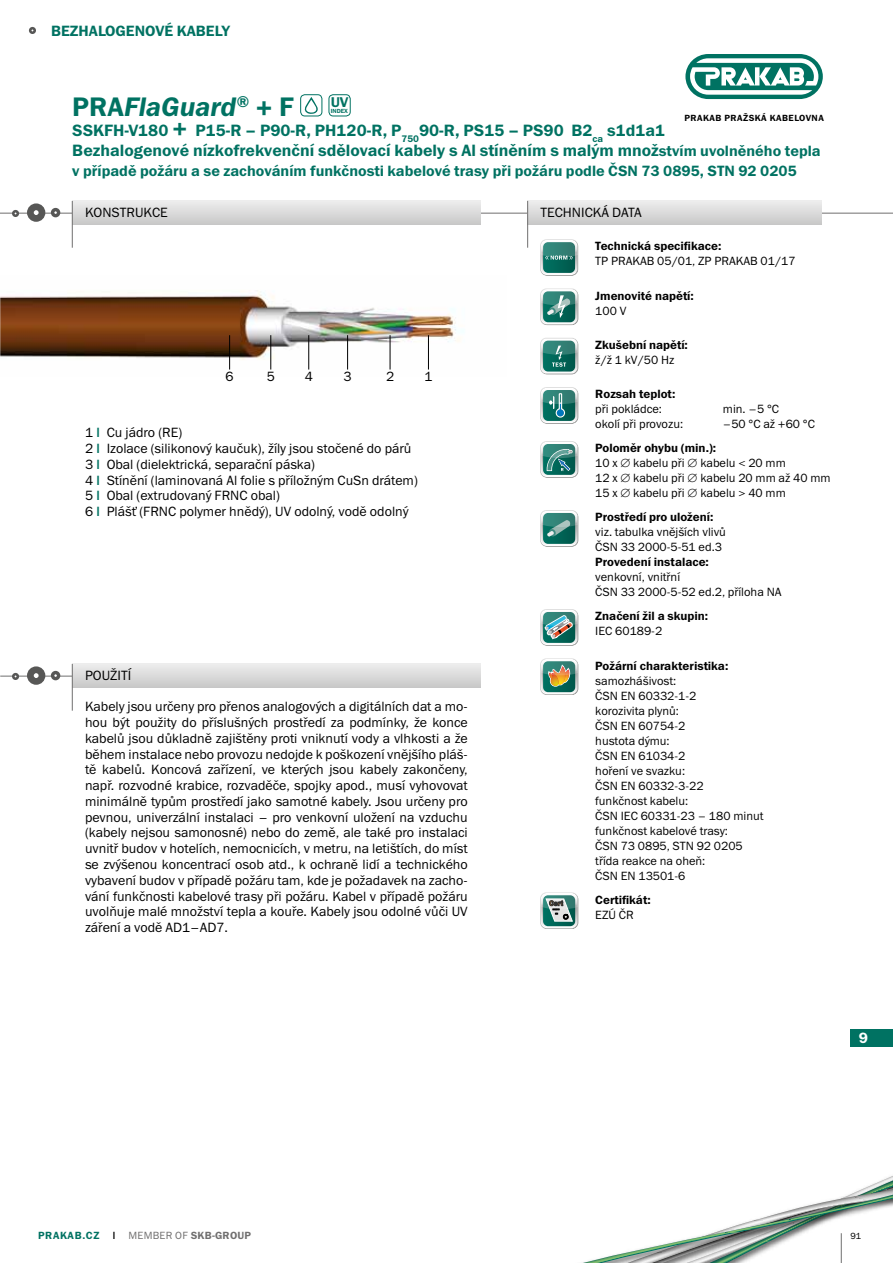
<style>
.page{position:relative;width:893px;height:1263px;background:#fff}
.page>*{position:absolute;margin:0;border:0;box-sizing:border-box;transform-origin:0 0}
.t1{font:italic 27px "Franklin Gothic Demi ITC";color:#007262}
.t2{font:16.5px/19.8px "Franklin Gothic Demi ITC";color:#007262}
.t3{font:15px "Franklin Gothic Demi ITC";color:#007262}
.t4{font:15px "Franklin Gothic Demi ITC";color:#fff}
.t5{font:14.25px "Franklin Gothic Demi ITC";color:#007262}
.t6{font:13.5px/15.8px "Franklin Gothic Book ITC";color:#000}
.t7{font:12px/15px "Franklin Gothic Book ITC";color:#000}
.t8{font:12px "Franklin Gothic Demi ITC";color:#000}
.t9{font:10.5px "Franklin Gothic Demi ITC";letter-spacing:.04em;color:#007262}
.t10{font:9px "Franklin Gothic Demi ITC";letter-spacing:.05em;color:#000}
.t11{font:9px "Franklin Gothic Book ITC";color:#000}
.t12{font:6px "Franklin Gothic Demi ITC";letter-spacing:-.01em;color:#007262}
.s1{font-style:normal}
.s2{font-size:24px}
.s3{font-size:15px}
.s4{font-family:"Franklin Gothic Demi ITC";color:#007262}
.s5{color:#000}
.s6{font-family:"Franklin Gothic Book ITC";color:#706f6f}
.s7{color:#706f6f}
</style>
<div class="page">
<svg style="left:583px;top:1176px;width:310px;height:87px"></svg>
<hr style="left:841px;top:1233px;width:1px;height:30px;background:#706f6f">
<svg style="left:29px;top:27px;width:7px;height:7px"></svg>
<hr style="left:0;top:213px;width:893px;height:1px;background:#706f6f">
<div style="left:27px;top:203px;width:18px;height:19px;background:#575756;border-radius:50%"></div>
<svg style="left:34px;top:210px;width:5px;height:5px"></svg>
<svg style="left:51px;top:208px;width:9px;height:9px"></svg>
<svg style="left:12px;top:210px;width:7px;height:7px"></svg>
<svg style="left:685px;top:54px;width:138px;height:45px"></svg>
<div style="left:850px;top:1030px;width:43px;height:17px;background:#007262"></div>
<img style="left:0;top:290px;width:464px;height:80px">
<hr style="left:271px;top:335px;width:1px;height:34px;background:#000">
<hr style="left:229px;top:335px;width:1px;height:34px;background:#000">
<hr style="left:308px;top:335px;width:1px;height:34px;background:#000">
<hr style="left:347px;top:335px;width:1px;height:34px;background:#000">
<hr style="left:390px;top:335px;width:1px;height:34px;background:#000">
<hr style="left:428px;top:335px;width:1px;height:34px;background:#000">
<svg style="left:528px;top:201px;width:293px;height:23px;background:#dadada"></svg>
<hr style="left:527px;top:201px;width:1px;height:47px;background:#706f6f">
<div style="left:540px;top:239px;width:38px;height:37px;background:#e4e4e4;border-radius:6px"></div>
<div style="left:541px;top:240px;width:37px;height:36px;border:1px solid #9d9d9c;border-radius:6px"></div>
<svg style="left:540px;top:240px;width:38px;height:35px"></svg>
<div style="left:540px;top:288px;width:38px;height:37px;background:#c6c6c6;border-radius:6px"></div>
<div style="left:541px;top:289px;width:37px;height:36px;border:1px solid #9d9d9c;border-radius:6px"></div>
<svg style="left:540px;top:288px;width:38px;height:36px"></svg>
<svg style="left:540px;top:338px;width:38px;height:36px"></svg>
<div style="left:540px;top:387px;width:38px;height:37px;background:#eaeaea;border-radius:6px"></div>
<div style="left:541px;top:388px;width:37px;height:36px;border:1px solid #9d9d9c;border-radius:6px"></div>
<svg style="left:540px;top:387px;width:38px;height:36px"></svg>
<div style="left:540px;top:441px;width:38px;height:37px;background:#f0f0f0;border-radius:6px"></div>
<div style="left:541px;top:442px;width:37px;height:36px;border:1px solid #9d9d9c;border-radius:6px"></div>
<svg style="left:540px;top:441px;width:38px;height:36px"></svg>
<div style="left:540px;top:510px;width:38px;height:37px;background:#efefef;border-radius:6px"></div>
<div style="left:541px;top:511px;width:37px;height:36px;border:1px solid #9d9d9c;border-radius:6px"></div>
<svg style="left:540px;top:510px;width:38px;height:36px"></svg>
<div style="left:540px;top:609px;width:38px;height:37px;background:#eee;border-radius:6px"></div>
<div style="left:541px;top:610px;width:37px;height:36px;border:1px solid #9d9d9c;border-radius:6px"></div>
<svg style="left:540px;top:609px;width:38px;height:36px"></svg>
<div style="left:540px;top:658px;width:38px;height:37px;background:#d1d1d1;border-radius:6px"></div>
<div style="left:541px;top:659px;width:37px;height:36px;border:1px solid #9d9d9c;border-radius:6px"></div>
<svg style="left:540px;top:658px;width:38px;height:36px"></svg>
<div style="left:540px;top:892px;width:38px;height:37px;background:#cfcfcf;border-radius:6px"></div>
<div style="left:541px;top:893px;width:37px;height:36px;border:1px solid #9d9d9c;border-radius:6px"></div>
<svg style="left:540px;top:892px;width:38px;height:36px"></svg>
<svg style="left:305px;top:97px;width:13px;height:17px"></svg>
<div style="left:300px;top:94px;width:22px;height:22px;border:1px solid #007262;border-radius:4px"></div>
<div style="left:329px;top:94px;width:22px;height:22px;border:1px solid #007262;border-radius:4px"></div>
<svg style="left:73px;top:201px;width:407px;height:23px;background:#dbdbda"></svg>
<hr style="left:72px;top:201px;width:1px;height:47px;background:#706f6f">
<hr style="left:0;top:676px;width:408px;height:1px;background:#706f6f">
<div style="left:27px;top:666px;width:18px;height:19px;background:#575756;border-radius:50%"></div>
<svg style="left:34px;top:673px;width:5px;height:5px"></svg>
<svg style="left:51px;top:671px;width:9px;height:9px"></svg>
<svg style="left:12px;top:673px;width:7px;height:7px"></svg>
<svg style="left:73px;top:664px;width:407px;height:23px;background:#dbdbda"></svg>
<hr style="left:72px;top:664px;width:1px;height:47px;background:#706f6f">
<p class="t3" style="left:51px;top:22px;width:181px">BEZHALOGENOVÉ KABELY</p>
<h1 class="t1" style="left:72px;top:91px;width:223px"><span class="s1">PRA</span>FlaGuard<sup>®</sup> <span class="s1">+ F</span></h1>
<p class="t5" style="left:331px;top:94px;width:19px">UV</p>
<p class="t12" style="left:331px;top:108px;width:19px">INDEX</p>
<p class="t2" style="left:72px;top:121px;width:750px">SSKFH-V180 <span class="s2">+</span> P15-R – P90-R, PH120-R, P<sub>750</sub>90-R, PS15 – PS90 B2<sub>ca</sub> s1d1a1<br>Bezhalogenové nízkofrekvenční sdělovací kabely s Al stíněním s malým množ<span class="s3">stvím uvolněného tepla</span></p>
<p class="t3" style="left:72px;top:162px;width:726px">v případě požáru a se zachováním funkčnosti kabelové trasy při požáru podle ČSN 73 0895, STN 92 0205</p>
<p class="t6" style="left:85px;top:204px;width:84px">KONSTRUKCE</p>
<p class="t10" style="left:684px;top:113px;width:141px">PRAKAB PRAŽSKÁ KABELOVNA</p>
<p class="t6" style="left:540px;top:204px;width:103px">TECHNICKÁ DATA</p>
<p class="t8" style="left:595px;top:239px;width:128px">Technická specifikace:</p>
<p class="t7" style="left:595px;top:254px;width:202px">TP PRAKAB 05/01, ZP PRAKAB 01/17</p>
<p class="t8" style="left:595px;top:288px;width:100px">Jmenovité napětí:</p>
<p class="t7" style="left:595px;top:303px;width:33px">100 V</p>
<p class="t8" style="left:595px;top:338px;width:94px">Zkušební napětí:</p>
<p class="t7" style="left:595px;top:352px;width:80px">ž/ž 1 kV/50 Hz</p>
<p class="t8" style="left:595px;top:387px;width:82px">Rozsah teplot:</p>
<p class="t7" style="left:595px;top:401px;width:68px">při pokládce:</p>
<p class="t7" style="left:723px;top:401px;width:58px">min. –5 °C</p>
<p class="t7" style="left:595px;top:416px;width:89px">okolí při provozu:</p>
<p class="t7" style="left:723px;top:416px;width:94px">–50 °C až +60 °C</p>
<p class="t8" style="left:595px;top:441px;width:122px">Poloměr ohybu (min.):</p>
<p class="t7" style="left:595px;top:455px;width:237px">10 x ∅ kabelu při ∅ kabelu &lt; 20 mm<br>12 x ∅ kabelu při ∅ kabelu 20 mm až 40 mm<br>15 x ∅ kabelu při ∅ kabelu &gt; 40 mm</p>
<p class="t8" style="left:595px;top:510px;width:120px">Prostředí pro uložení:</p>
<p class="t7" style="left:595px;top:524px;width:132px">viz. tabulka vnějších vlivů<br>ČSN 33 2000-5-51 ed.3</p>
<p class="t8" style="left:595px;top:555px;width:115px">Provedení instalace:</p>
<p class="t7" style="left:595px;top:569px;width:188px">venkovní, vnitřní<br>ČSN 33 2000-5-52 ed.2, příloha NA</p>
<p class="t8" style="left:595px;top:609px;width:114px">Značení žil a skupin:</p>
<p class="t7" style="left:595px;top:623px;width:68px">IEC 60189-2</p>
<p class="t8" style="left:595px;top:658px;width:135px">Požární charakteristika:</p>
<p class="t7" style="left:595px;top:673px;width:170px">samozhášivost:<br>ČSN EN 60332-1-2<br>korozivita plynů:<br>ČSN EN 60754-2<br>hustota dýmu:<br>ČSN EN 61034-2<br>hoření ve svazku:<br>ČSN EN 60332-3-22<br>funkčnost kabelu:<br>ČSN IEC 60331-23 – 180 minut funkčnost kabelové trasy:<br>ČSN 73 0895, STN 92 0205 třída reakce na oheň:<br>ČSN EN 13501-6</p>
<p class="t8" style="left:595px;top:892px;width:57px">Certifikát:</p>
<p class="t7" style="left:595px;top:907px;width:40px">EZÚ ČR</p>
<p class="t6" style="left:226px;top:369px;width:10px">6</p>
<p class="t6" style="left:267px;top:369px;width:10px">5</p>
<p class="t6" style="left:305px;top:369px;width:10px">4</p>
<p class="t6" style="left:344px;top:369px;width:10px">3</p>
<p class="t6" style="left:386px;top:369px;width:10px">2</p>
<p class="t6" style="left:424px;top:369px;width:10px">1</p>
<p class="t6" style="left:85px;top:425px;width:334px">1 <span class="s4">|</span> Cu jádro (RE)<br>2 <span class="s4">|</span> Izolace (silikonový kaučuk), žíly jsou stočené do párů 3 <span class="s4">|</span> Obal (dielektrická, separační páska)<br>4 <span class="s4">|</span> Stínění (laminovaná Al folie s příložným CuSn drátem)<br>5 <span class="s4">|</span> Obal (extrudovaný FRNC obal)<br>6 <span class="s4">|</span> Plášť (FRNC polymer hnědý), UV odolný, vodě odolný</p>
<p class="t6" style="left:85px;top:667px;width:48px">POUŽITÍ</p>
<p class="t6" style="left:85px;top:699px;width:384px;text-align:justify">Kabely jsou určeny pro přenos analogových a digitálních dat a mo&shy;hou být použity do příslušných prostředí za podmínky, že konce kabelů jsou důkladně zajištěny proti vniknutí vody a vlhkosti a že během instalace nebo provozu nedojde k poškození vnějšího pláš&shy;tě kabelů. Koncová zařízení, ve kterých jsou kabely zakončeny, např. rozvodné krabice, rozvaděče, spojky apod., musí vyhovovat minimálně typům prostředí jako samotné kabely. Jsou určeny pro pevnou, univerzální instalaci – pro venkovní uložení na vzduchu (kabely nejsou samonosné) nebo do země, ale také pro instalaci uvnitř budov v hotelích, nemocnicích, v metru, na letištích, do míst se zvýšenou koncentrací osob atd., k ochraně lidí a technického vybavení budov v případě požáru tam, kde je požadavek na zacho&shy;vání funkčnosti kabelové trasy při požáru. Kabel v případě požáru uvolňuje malé množství tepla a kouře. Kabely jsou odolné vůči UV záření a vodě AD1–AD7.</p>
<p class="t4" style="left:859px;top:1029px;width:11px">9</p>
<p class="t9" style="left:38px;top:1229px;width:215px">PRAKAB.CZ <span class="s5">|</span> <span class="s6">MEMBER OF</span> <span class="s7">SKB-GROUP</span></p>
<p class="t11" style="left:850px;top:1230px;width:12px">91</p>
</div>
